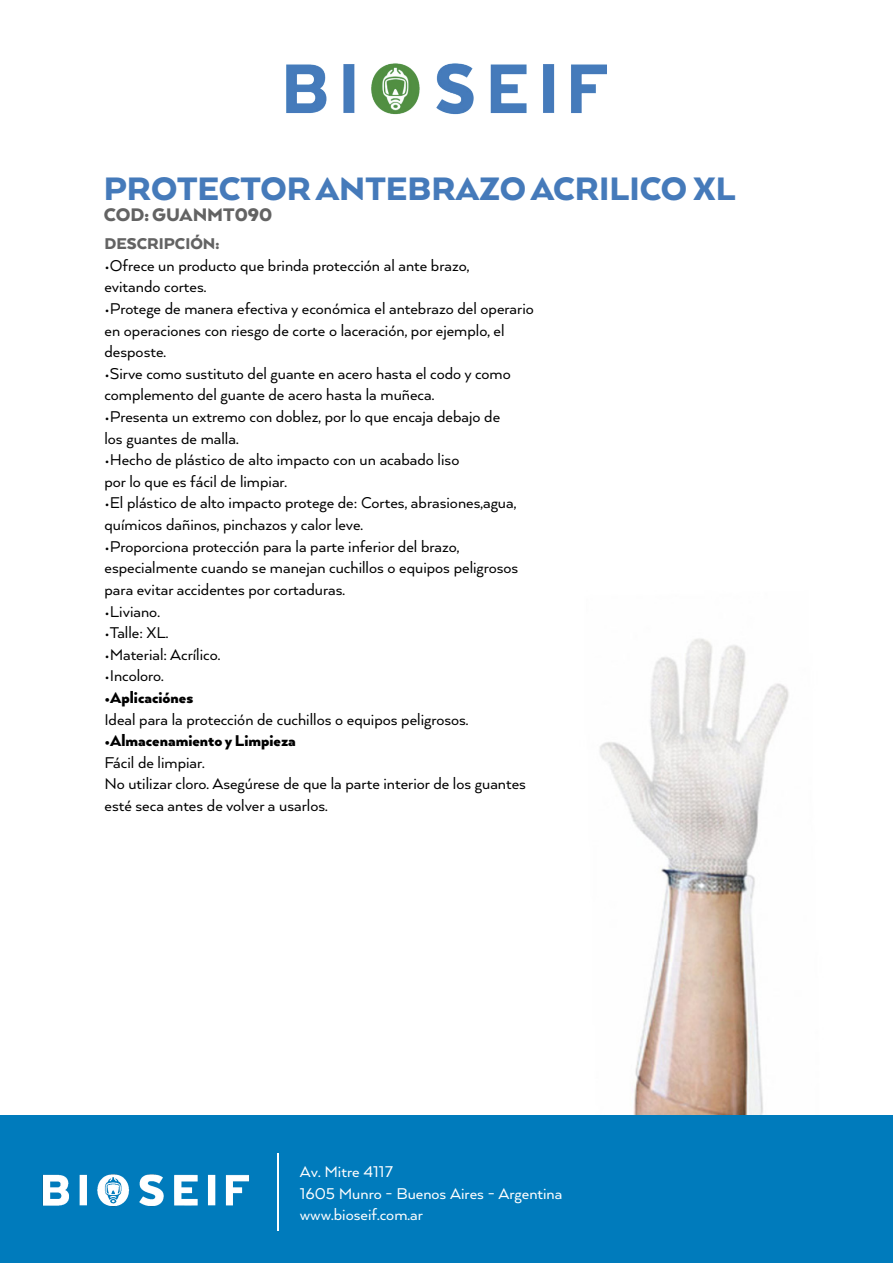
<style>
.page{position:relative;width:893px;height:1263px;background:#fff}
.page>*{position:absolute;margin:0;border:0;box-sizing:border-box;transform-origin:0 0}
.t1{font:900 37.5px "Arquitecta";color:#457aba}
.t2{font:900 21px "Arquitecta";color:#636363}
.t3{font:18px/21.6px "Arquitecta";color:#000}
.t4{font:18px/21.6px "Arquitecta";color:#fff}
.t5{font:900 18px "Arquitecta";color:#000}
.t6{font:900 18px "Arquitecta";color:#636363}
</style>
<div class="page">
<img style="left:599px;top:638px;width:190px;height:477px">
<div style="left:0;top:1115px;width:893px;height:148px;background:#007bbc"></div>
<img style="left:42px;top:1174px;width:208px;height:33px">
<hr style="left:277px;top:1154px;width:2px;height:77px;background:#fff">
<img style="left:286px;top:63px;width:321px;height:52px">
<h1 class="t1" style="left:104px;top:166px;width:633px">PROTECTOR ANTEBRAZO ACRILICO XL</h1>
<p class="t2" style="left:104px;top:202px;width:170px">COD: GUANMT090</p>
<p class="t6" style="left:104px;top:233px;width:116px">DESCRIPCIÓN:</p>
<p class="t3" style="left:104px;top:254px;width:366px">•Ofrece un producto que brinda protección al ante brazo, evitando cortes.</p>
<p class="t3" style="left:104px;top:297px;width:431px">•Protege de manera efectiva y económica el antebrazo del operario en operaciones con riesgo de corte o laceración, por ejemplo, el desposte.</p>
<p class="t3" style="left:104px;top:362px;width:408px">•Sirve como sustituto del guante en acero hasta el codo y como complemento del guante de acero hasta la muñeca.</p>
<p class="t3" style="left:104px;top:405px;width:397px">•Presenta un extremo con doblez, por lo que encaja debajo de los guantes de malla.</p>
<p class="t3" style="left:104px;top:448px;width:356px">•Hecho de plástico de alto impacto con un acabado liso por lo que es fácil de limpiar.</p>
<p class="t3" style="left:104px;top:492px;width:413px">•El plástico de alto impacto protege de: Cortes, abrasiones,agua, químicos dañinos, pinchazos y calor leve.</p>
<p class="t3" style="left:104px;top:535px;width:415px">•Proporciona protección para la parte inferior del brazo, especialmente cuando se manejan cuchillos o equipos peligrosos para evitar accidentes por cortaduras.</p>
<p class="t3" style="left:104px;top:600px;width:57px">•Liviano.</p>
<p class="t3" style="left:104px;top:621px;width:65px">•Talle: XL.</p>
<p class="t3" style="left:104px;top:643px;width:117px">•Material: Acrílico.</p>
<p class="t3" style="left:104px;top:664px;width:61px">•Incoloro.</p>
<p class="t5" style="left:104px;top:686px;width:90px">•Aplicaciónes</p>
<p class="t3" style="left:104px;top:708px;width:365px">Ideal para la protección de cuchillos o equipos peligrosos.</p>
<p class="t5" style="left:104px;top:729px;width:193px">•Almacenamiento y Limpieza</p>
<p class="t3" style="left:104px;top:751px;width:423px">Fácil de limpiar.<br>No utilizar cloro. Asegúrese de que la parte interior de los guantes esté seca antes de volver a usarlos.</p>
<p class="t4" style="left:300px;top:1160px;width:264px">Av. Mitre 4117<br>1605 Munro - Buenos Aires - Argentina www.bioseif.com.ar</p>
</div>
